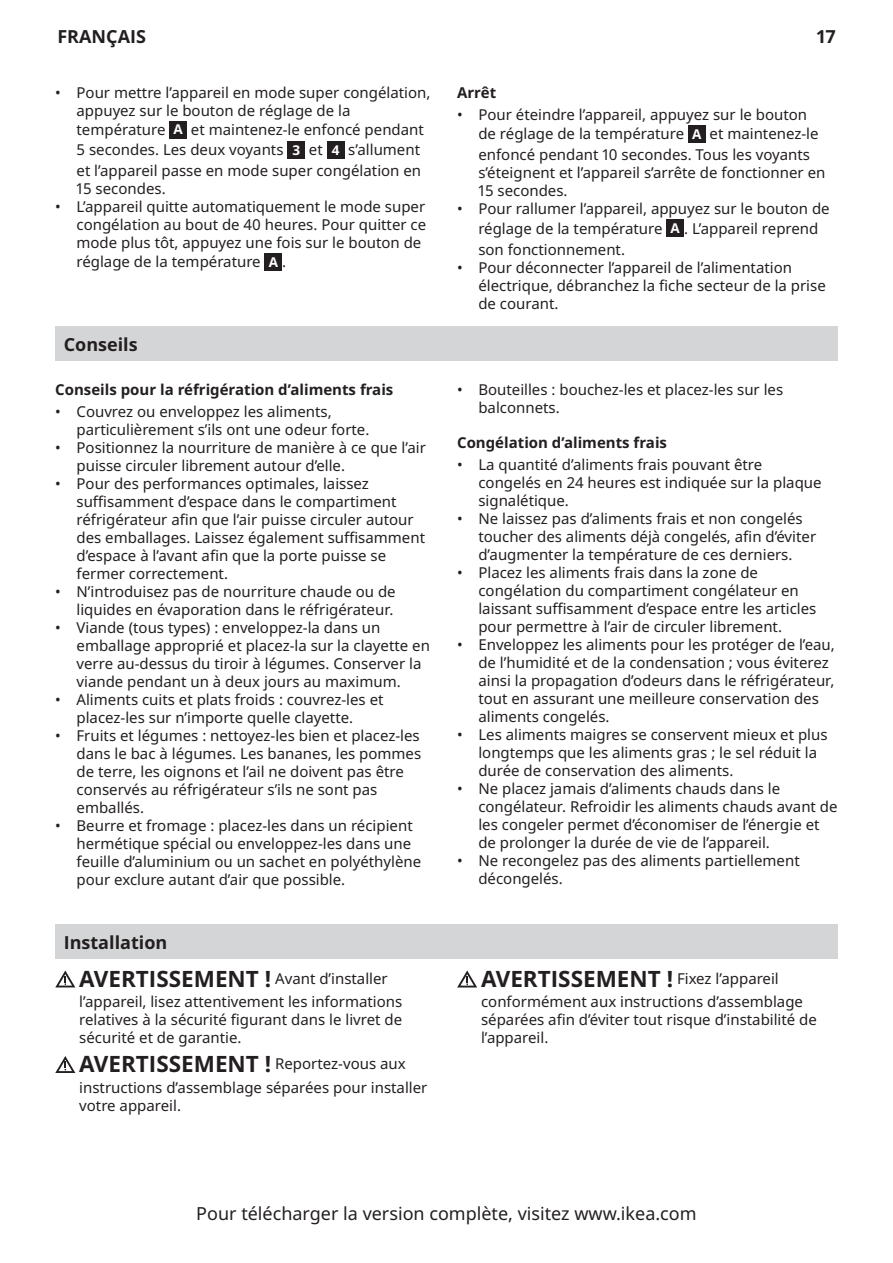
<style>
.page{position:relative;width:893px;height:1263px;background:#fff}
.page>*{position:absolute;margin:0;border:0;box-sizing:border-box;transform-origin:0 0}
.t1{font:18px "Noto IKEA Latin";color:#231f20}
.t2{font:700 18px "Noto IKEA Latin";color:#231f20}
.body_10pt{font:15px/18px "Noto IKEA Latin";color:#231f20}
.t3{font:700 15px "Noto IKEA Latin";color:#231f20}
.body_10pt-2{font:700 13.5px "Noto IKEA Latin";color:#fff}
.s1{font-weight:700;font-size:22.5px}
</style>
<div class="page">
<div style="left:169px;top:121px;width:18px;height:17px;background:#231f20"></div>
<div style="left:287px;top:141px;width:18px;height:17px;background:#231f20"></div>
<div style="left:327px;top:141px;width:17px;height:17px;background:#231f20"></div>
<div style="left:265px;top:253px;width:17px;height:18px;background:#231f20"></div>
<div style="left:688px;top:125px;width:18px;height:17px;background:#231f20"></div>
<div style="left:666px;top:220px;width:18px;height:17px;background:#231f20"></div>
<div style="left:55px;top:327px;width:783px;height:34px;background:#d4d5d6"></div>
<div style="left:55px;top:924px;width:783px;height:35px;background:#d4d5d6"></div>
<svg style="left:55px;top:970px;width:20px;height:17px"></svg>
<svg style="left:55px;top:1056px;width:20px;height:17px"></svg>
<svg style="left:457px;top:970px;width:20px;height:17px"></svg>
<p class="t2" style="left:57px;top:24px;width:90px">FRANÇAIS</p>
<p class="t2" style="left:817px;top:24px;width:20px">17</p>
<p class="body_10pt" style="left:77px;top:83px;width:355px;line-height:18.6px;text-indent:-21px">• Pour mettre l’appareil en mode super congélation, appuyez sur le bouton de réglage de la température</p>
<p class="body_10pt" style="left:77px;top:119px;width:349px;line-height:20.1px;text-indent:114px">et maintenez-le enfoncé pendant<br>5 secondes. Les deux voyants</p>
<p class="body_10pt-2" style="left:174px;top:120px;width:11px">A</p>
<p class="body_10pt" style="left:77px;top:139px;width:346px;line-height:21.1px;text-align:right">s’allument<br>et l’appareil passe en mode super congélation en</p>
<p class="body_10pt" style="left:77px;top:179px;width:91px">15 secondes.</p>
<p class="body_10pt" style="left:77px;top:197px;width:351px;text-indent:-21px">• L’appareil quitte automatiquement le mode super congélation au bout de 40 heures. Pour quitter ce mode plus tôt, appuyez une fois sur le bouton de réglage de la température</p>
<p class="body_10pt-2" style="left:292px;top:140px;width:9px">3</p>
<p class="body_10pt" style="left:309px;top:140px;width:15px">et</p>
<p class="body_10pt-2" style="left:332px;top:140px;width:9px">4</p>
<p class="body_10pt-2" style="left:269px;top:252px;width:11px">A</p>
<p class="body_10pt" style="left:282px;top:252px;width:6px">.</p>
<h1 class="t2" style="left:64px;top:331px;width:75px">Conseils</h1>
<h2 class="t3" style="left:55px;top:379px;width:340px">Conseils pour la réfrigération d’aliments frais</h2>
<p class="body_10pt" style="left:77px;top:402px;width:294px;text-indent:-21px">• Couvrez ou enveloppez les aliments, particulièrement s’ils ont une odeur forte.</p>
<p class="body_10pt" style="left:77px;top:438px;width:351px;text-indent:-21px">• Positionnez la nourriture de manière à ce que l’air puisse circuler librement autour d’elle.</p>
<p class="body_10pt" style="left:77px;top:474px;width:350px;text-indent:-21px">• Pour des performances optimales, laissez suffisamment d’espace dans le compartiment réfrigérateur afin que l’air puisse circuler autour des emballages. Laissez également suffisamment d’espace à l’avant afin que la porte puisse se fermer correctement.</p>
<p class="body_10pt" style="left:55px;top:582px;width:342px;text-align:right">• N’introduisez pas de nourriture chaude ou de liquides en évaporation dans le réfrigérateur.</p>
<p class="body_10pt" style="left:77px;top:618px;width:355px;text-indent:-21px">• Viande (tous types) : enveloppez-la dans un emballage approprié et placez-la sur la clayette en verre au-dessus du tiroir à légumes. Conserver la viande pendant un à deux jours au maximum.</p>
<p class="body_10pt" style="left:55px;top:690px;width:330px;text-align:center">• Aliments cuits et plats froids : couvrez-les et placez-les sur n’importe quelle clayette.</p>
<p class="body_10pt" style="left:77px;top:726px;width:346px;text-indent:-21px">• Fruits et légumes : nettoyez-les bien et placez-les dans le bac à légumes. Les bananes, les pommes de terre, les oignons et l’ail ne doivent pas être conservés au réfrigérateur s’ils ne sont pas emballés.</p>
<p class="body_10pt" style="left:77px;top:816px;width:346px;text-indent:-21px">• Beurre et fromage : placez-les dans un récipient hermétique spécial ou enveloppez-les dans une feuille d’aluminium ou un sachet en polyéthylène pour exclure autant d’air que possible.</p>
<h1 class="t2" style="left:64px;top:929px;width:105px">Installation</h1>
<p class="body_10pt" style="left:79px;top:966px;width:325px;line-height:23.2px"><span class="s1">AVERTISSEMENT !</span> Avant d’installer l’appareil, lisez attentivement les informations</p>
<p class="body_10pt" style="left:79px;top:1010px;width:324px">relatives à la sécurité figurant dans le livret de sécurité et de garantie.</p>
<p class="body_10pt" style="left:79px;top:1052px;width:350px;line-height:23.2px"><span class="s1">AVERTISSEMENT !</span> Reportez-vous aux instructions d’assemblage séparées pour installer</p>
<p class="body_10pt" style="left:79px;top:1096px;width:103px">votre appareil.</p>
<h2 class="t3" style="left:457px;top:82px;width:41px">Arrêt</h2>
<p class="body_10pt" style="left:478px;top:105px;width:330px;line-height:19px;text-indent:-21px">• Pour éteindre l’appareil, appuyez sur le bouton de réglage de la température</p>
<p class="body_10pt" style="left:478px;top:123px;width:342px;line-height:21.1px;text-indent:231px">et maintenez-le enfoncé pendant 10 secondes. Tous les voyants</p>
<p class="body_10pt" style="left:478px;top:163px;width:349px">s’éteignent et l’appareil s’arrête de fonctionner en<br>15 secondes.</p>
<p class="body_10pt" style="left:478px;top:199px;width:353px;line-height:19px;text-indent:-21px">• Pour rallumer l’appareil, appuyez sur le bouton de réglage de la température</p>
<p class="body_10pt-2" style="left:692px;top:124px;width:11px">A</p>
<p class="body_10pt-2" style="left:671px;top:219px;width:11px">A</p>
<p class="body_10pt" style="left:684px;top:219px;width:136px">. L’appareil reprend</p>
<p class="body_10pt" style="left:478px;top:240px;width:148px">son fonctionnement.</p>
<p class="body_10pt" style="left:478px;top:258px;width:349px;text-indent:-21px">• Pour déconnecter l’appareil de l’alimentation électrique, débranchez la fiche secteur de la prise de courant.</p>
<p class="body_10pt" style="left:478px;top:380px;width:306px;text-indent:-21px">• Bouteilles : bouchez-les et placez-les sur les balconnets.</p>
<h2 class="t3" style="left:457px;top:432px;width:211px">Congélation d’aliments frais</h2>
<p class="body_10pt" style="left:478px;top:455px;width:345px;text-indent:-21px">• La quantité d’aliments frais pouvant être congelés en 24 heures est indiquée sur la plaque signalétique.</p>
<p class="body_10pt" style="left:478px;top:509px;width:339px;text-indent:-21px">• Ne laissez pas d’aliments frais et non congelés toucher des aliments déjà congelés, afin d’éviter d’augmenter la température de ces derniers.</p>
<p class="body_10pt" style="left:478px;top:563px;width:340px;text-indent:-21px">• Placez les aliments frais dans la zone de congélation du compartiment congélateur en laissant suffisamment d’espace entre les articles pour permettre à l’air de circuler librement.</p>
<p class="body_10pt" style="left:478px;top:635px;width:358px;text-indent:-21px">• Enveloppez les aliments pour les protéger de l’eau, de l’humidité et de la condensation ; vous éviterez ainsi la propagation d’odeurs dans le réfrigérateur, tout en assurant une meilleure conservation des aliments congelés.</p>
<p class="body_10pt" style="left:478px;top:725px;width:351px;text-indent:-21px">• Les aliments maigres se conservent mieux et plus longtemps que les aliments gras ; le sel réduit la durée de conservation des aliments.</p>
<p class="body_10pt" style="left:478px;top:779px;width:361px;text-indent:-21px">• Ne placez jamais d’aliments chauds dans le congélateur. Refroidir les aliments chauds avant de les congeler permet d’économiser de l’énergie et de prolonger la durée de vie de l’appareil.</p>
<p class="body_10pt" style="left:478px;top:851px;width:323px;text-indent:-21px">• Ne recongelez pas des aliments partiellement décongelés.</p>
<p class="body_10pt" style="left:481px;top:966px;width:323px;line-height:23.2px"><span class="s1">AVERTISSEMENT !</span> Fixez l’appareil conformément aux instructions d’assemblage</p>
<p class="body_10pt" style="left:481px;top:1010px;width:337px">séparées afin d’éviter tout risque d’instabilité de l’appareil.</p>
<p class="t1" style="left:196px;top:1201px;width:502px">Pour télécharger la version complète, visitez www.ikea.com</p>
</div>
